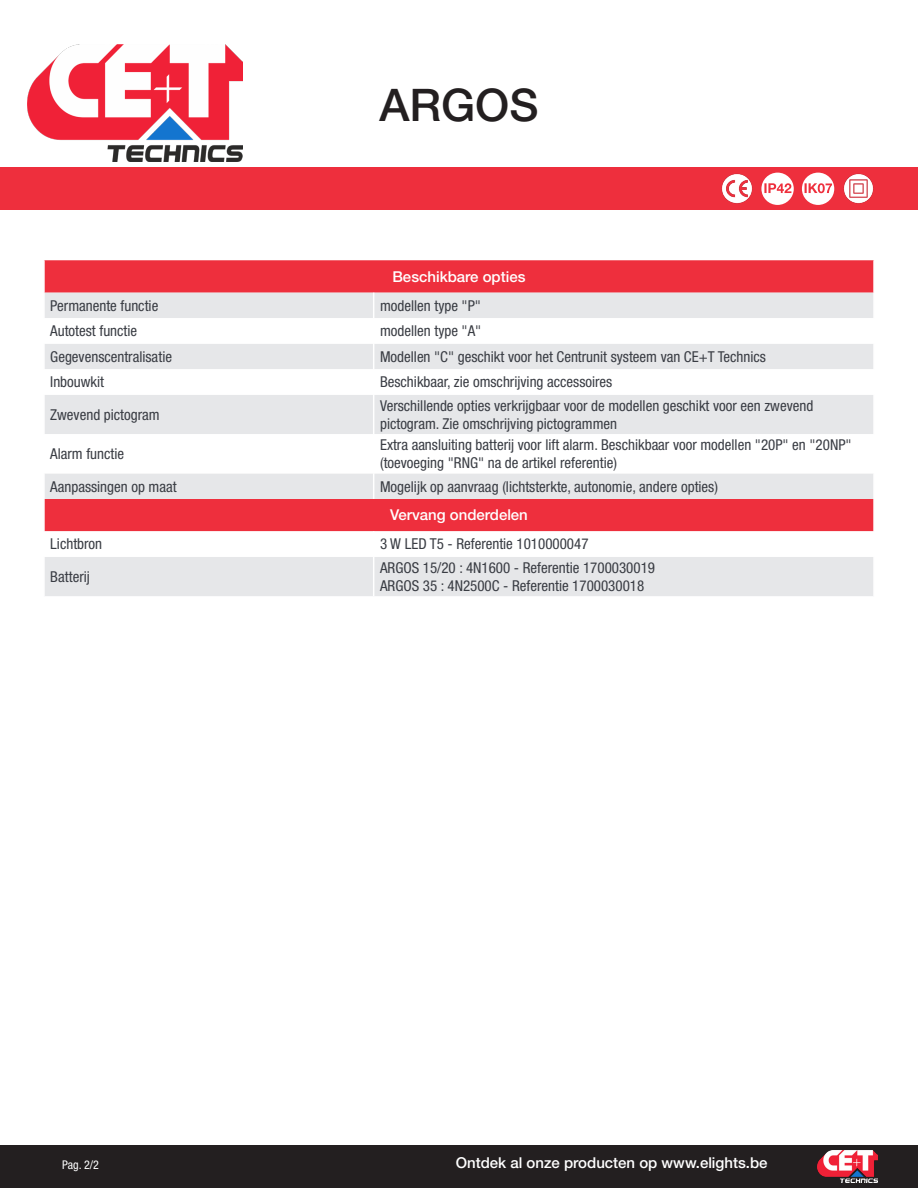
<style>
.page{position:relative;width:918px;height:1188px;background:#fff}
.page>*{position:absolute;margin:0;border:0;box-sizing:border-box;transform-origin:0 0}
.t1{font:500 45px "Helvetica Neue LT Std";color:#231f20}
.Table_data__Left{font:condensed 15px/18px "Helvetica Neue LT Std";color:#393c43}
.Table_Header_Center{font:500 15px "Helvetica Neue LT Std";color:#fff}
.t2{font:condensed 12px "Helvetica Neue LT Std";color:#fff}
</style>
<div class="page">
<div style="left:0;top:1145px;width:918px;height:43px;background:#231f20"></div>
<div style="left:0;top:168px;width:918px;height:42px;background:#ee2f3d"></div>
<svg style="left:761px;top:173px;width:33px;height:32px"></svg>
<svg style="left:802px;top:173px;width:32px;height:32px"></svg>
<img style="left:721px;top:173px;width:32px;height:31px">
<img style="left:843px;top:173px;width:31px;height:31px">
<img style="left:818px;top:1151px;width:60px;height:32px">
<img style="left:27px;top:45px;width:216px;height:116px">
<div style="left:45px;top:260px;width:828px;height:33px;background:#ee2f3d"></div>
<div style="left:45px;top:293px;width:828px;height:303px;background:#e6e7e9"></div>
<svg style="left:45px;top:318px;width:828px;height:239px"></svg>
<svg style="left:373px;top:293px;width:1px;height:102px"></svg>
<hr style="left:373px;top:395px;width:1px;height:39px;background:#fff">
<hr style="left:373px;top:434px;width:1px;height:39px;background:#fff">
<svg style="left:373px;top:473px;width:1px;height:26px"></svg>
<svg style="left:373px;top:531px;width:1px;height:26px"></svg>
<hr style="left:373px;top:557px;width:1px;height:39px;background:#fff">
<h1 class="t1" style="left:379px;top:79px;width:161px">ARGOS</h1>
<p class="Table_Header_Center" style="left:392px;top:268px;width:135px">Beschikbare opties</p>
<p class="Table_data__Left" style="left:50px;top:296px;width:110px">Permanente functie</p>
<p class="Table_data__Left" style="left:380px;top:296px;width:103px">modellen type "P"</p>
<p class="Table_data__Left" style="left:50px;top:322px;width:88px">Autotest functie</p>
<p class="Table_data__Left" style="left:380px;top:322px;width:103px">modellen type "A"</p>
<p class="Table_data__Left" style="left:50px;top:347px;width:123px">Gegevenscentralisatie</p>
<p class="Table_data__Left" style="left:380px;top:347px;width:387px">Modellen "C" geschikt voor het Centrunit systeem van CE+T Technics</p>
<p class="Table_data__Left" style="left:50px;top:373px;width:55px">Inbouwkit</p>
<p class="Table_data__Left" style="left:380px;top:373px;width:234px">Beschikbaar, zie omschrijving accessoires</p>
<p class="Table_data__Left" style="left:50px;top:405px;width:111px">Zwevend pictogram</p>
<p class="Table_data__Left" style="left:380px;top:396px;width:435px">Verschillende opties verkrijgbaar voor de modellen geschikt voor een zwevend pictogram. Zie omschrijving pictogrammen</p>
<p class="Table_data__Left" style="left:50px;top:445px;width:75px">Alarm functie</p>
<p class="Table_data__Left" style="left:380px;top:436px;width:473px">Extra aansluiting batterij voor lift alarm. Beschikbaar voor modellen "20P" en "20NP" (toevoeging "RNG" na de artikel referentie)</p>
<p class="Table_data__Left" style="left:50px;top:477px;width:128px">Aanpassingen op maat</p>
<p class="Table_data__Left" style="left:380px;top:477px;width:339px">Mogelijk op aanvraag (lichtsterkte, autonomie, andere opties)</p>
<p class="Table_Header_Center" style="left:390px;top:506px;width:139px">Vervang onderdelen</p>
<p class="Table_data__Left" style="left:50px;top:535px;width:53px">Lichtbron</p>
<p class="Table_data__Left" style="left:380px;top:535px;width:210px">3 W LED T5 - Referentie 1010000047</p>
<p class="Table_data__Left" style="left:50px;top:567px;width:41px">Batterij</p>
<p class="Table_data__Left" style="left:380px;top:558px;width:277px">ARGOS 15/20 : 4N1600 - Referentie 1700030019<br>ARGOS 35 : 4N2500C - Referentie 1700030018</p>
<p class="t2" style="left:62px;top:1157px;width:38px">Pag. 2/2</p>
<p class="Table_Header_Center" style="left:456px;top:1154px;width:313px">Ontdek al onze producten op www.elights.be</p>
</div>
